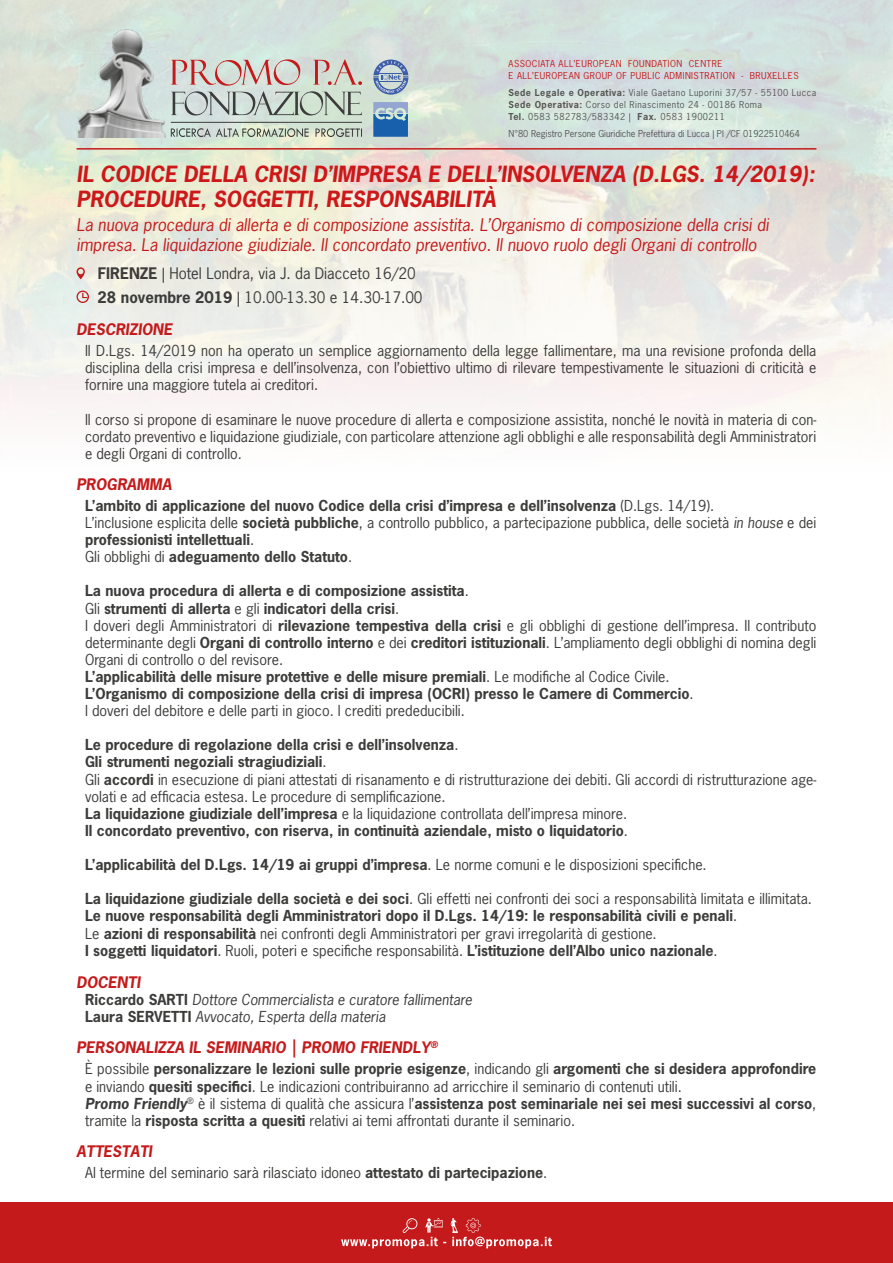
<style>
.page{position:relative;width:893px;height:1263px;background:#fff}
.page>*{position:absolute;margin:0;border:0;box-sizing:border-box;transform-origin:0 0}
.t1{font:italic 700 21px/25.2px "News Gothic Std";color:#cd1719}
.t2{font:italic 16.5px/19.8px "News Gothic Std";color:#c51a1b}
.t3{font:15px/23.7px "News Gothic Std";color:#3c3c3b}
.t4{font:italic 700 15px "News Gothic Std";color:#c51a1b}
.t5{font:14.25px/17.1px "News Gothic Std";color:#3c3c3b;text-align:justify}
.t6{font:700 14.25px/17.1px "News Gothic Std";color:#3c3c3b}
.t7{font:italic 14.25px/17.1px "News Gothic Std";color:#3c3c3b}
.t8{font:9px/12.5px "News Gothic Std";letter-spacing:.05em;color:#575756}
.t9{font:9px/12.5px "News Gothic Std";letter-spacing:.05em;color:#c51a1b}
.t10{font:9px "News Gothic Std";color:#575756}
.s1{font-weight:700}
.s2{font-weight:400}
.s3{font-weight:400;font-style:italic}
.s4{font-weight:700;font-style:normal}
.s5{font-weight:700;font-style:italic}
</style>
<div class="page">
<hr style="left:77px;top:148px;width:739px;height:2px;background:#c51a1b">
<div style="left:0;top:1202px;width:893px;height:61px;background:#c51a1b"></div>
<svg style="left:373px;top:102px;width:35px;height:35px"></svg>
<svg style="left:373px;top:60px;width:35px;height:35px"></svg>
<img style="left:77px;top:29px;width:91px;height:108px">
<svg style="left:171px;top:59px;width:191px;height:56px;background:#c3bfb8"></svg>
<svg style="left:171px;top:128px;width:191px;height:9px;background:#a9b2a7"></svg>
<hr style="left:171px;top:122px;width:191px;height:1px;background:#3c3c3b">
<svg style="left:341px;top:1218px;width:211px;height:30px"></svg>
<svg style="left:77px;top:267px;width:8px;height:12px"></svg>
<svg style="left:77px;top:291px;width:12px;height:12px"></svg>
<p class="t9" style="left:509px;top:57px;width:292px">ASSOCIATA ALL’EUROPEAN FOUNDATION CENTRE<br>E ALL’EUROPEAN GROUP OF PUBLIC ADMINISTRATION - BRUXELLES</p>
<p class="t8" style="left:509px;top:86px;width:309px"><span class="s1">Sede Legale e Operativa:</span> Viale Gaetano Luporini 37/57 - 55100 Lucca<br><span class="s1">Sede Operativa:</span> Corso del Rinascimento 24 - 00186 Roma<br><span class="s1">Tel.</span> 0583 582783/583342 | <span class="s1">Fax.</span> 0583 1900211</p>
<p class="t10" style="left:509px;top:128px;width:293px">N°80 Registro Persone Giuridiche Prefettura di Lucca | PI /CF 01922510464</p>
<h1 class="t1" style="left:77px;top:162px;width:740px">IL CODICE DELLA CRISI D’IMPRESA E DELL’INSOLVENZA (D.LGS. 14/2019):<br>PROCEDURE, SOGGETTI, RESPONSABILITÀ</h1>
<p class="t2" style="left:77px;top:216px;width:694px">La nuova procedura di allerta e di composizione assistita. L’Organismo di composizione della crisi di impresa. La liquidazione giudiziale. Il concordato preventivo. Il nuovo ruolo degli Organi di controllo</p>
<p class="t3" style="left:98px;top:262px;width:326px"><span class="s1">FIRENZE</span> | Hotel Londra, via J. da Diacceto 16/20<br><span class="s1">28 novembre 2019</span> | 10.00-13.30 e 14.30-17.00</p>
<p class="t4" style="left:77px;top:319px;width:97px">DESCRIZIONE</p>
<p class="t5" style="left:85px;top:342px;width:733px">Il D.Lgs. 14/2019 non ha operato un semplice aggiornamento della legge fallimentare, ma una revisione profonda della disciplina della crisi impresa e dell’insolvenza, con l’obiettivo ultimo di rilevare tempestivamente le situazioni di criticità e fornire una maggiore tutela ai creditori.</p>
<p class="t5" style="left:85px;top:411px;width:733px">Il corso si propone di esaminare le nuove procedure di allerta e composizione assistita, nonché le novità in materia di con&shy;cordato preventivo e liquidazione giudiziale, con particolare attenzione agli obblighi e alle responsabilità degli Amministratori e degli Organi di controllo.</p>
<p class="t4" style="left:77px;top:474px;width:96px">PROGRAMMA</p>
<p class="t6" style="left:85px;top:497px;width:733px">L’ambito di applicazione del nuovo Codice della crisi d’impresa e dell’insolvenza <span class="s2">(D.Lgs. 14/19).<br>L’inclusione esplicita delle</span> società pubbliche<span class="s2">, a controllo pubblico, a partecipazione pubblica, delle società</span> <span class="s3">in house</span> <span class="s2">e dei </span>professionisti intellettuali<span class="s2">.<br>Gli obblighi di</span> adeguamento dello Statuto<span class="s2">.</span></p>
<p class="t6" style="left:85px;top:582px;width:733px">La nuova procedura di allerta e di composizione assistita<span class="s2">.<br>Gli</span> strumenti di allerta <span class="s2">e gli</span> indicatori della crisi<span class="s2">.<br>I doveri degli Amministratori di</span> rilevazione tempestiva della crisi <span class="s2">e gli obblighi di gestione dell’impresa. Il contributo determinante degli</span> Organi di controllo interno <span class="s2">e dei</span> creditori istituzionali<span class="s2">. L’ampliamento degli obblighi di nomina degli Organi di controllo o del revisore.<br></span>L’applicabilità delle misure protettive e delle misure premiali<span class="s2">. Le modifiche al Codice Civile.<br></span>L’Organismo di composizione della crisi di impresa (OCRI) presso le Camere di Commercio<span class="s2">.<br>I doveri del debitore e delle parti in gioco. I crediti prededucibili.</span></p>
<p class="t5" style="left:85px;top:736px;width:733px;text-align:left"><span class="s1">Le procedure di regolazione della crisi e dell’insolvenza</span>.<br><span class="s1">Gli strumenti negoziali stragiudiziali</span>.<br>Gli <span class="s1">accordi</span> in esecuzione di piani attestati di risanamento e di ristrutturazione dei debiti. Gli accordi di ristrutturazione age&shy;volati e ad efficacia estesa. Le procedure di semplificazione.<br><span class="s1">La liquidazione giudiziale dell’impresa</span> e la liquidazione controllata dell’impresa minore.<br><span class="s1">Il concordato preventivo, con riserva, in continuità aziendale, misto o liquidatorio</span>.</p>
<p class="t6" style="left:85px;top:856px;width:623px">L’applicabilità del D.Lgs. 14/19 ai gruppi d’impresa<span class="s2">. Le norme comuni e le disposizioni specifiche.</span></p>
<p class="t6" style="left:85px;top:890px;width:728px">La liquidazione giudiziale della società e dei soci<span class="s2">. Gli effetti nei confronti dei soci a responsabilità limitata e illimitata.<br></span>Le nuove responsabilità degli Amministratori dopo il D.Lgs. 14/19: le responsabilità civili e penali<span class="s2">.<br>Le</span> azioni di responsabilità <span class="s2">nei confronti degli Amministratori per gravi irregolarità di gestione.<br></span>I soggetti liquidatori<span class="s2">. Ruoli, poteri e specifiche responsabilità.</span> L’istituzione dell’Albo unico nazionale<span class="s2">.</span></p>
<p class="t4" style="left:77px;top:972px;width:65px">DOCENTI</p>
<p class="t7" style="left:85px;top:991px;width:388px"><span class="s4">Riccardo SARTI</span> Dottore Commercialista e curatore fallimentare<br><span class="s4">Laura SERVETTI</span> Avvocato, Esperta della materia</p>
<p class="t4" style="left:77px;top:1037px;width:363px">PERSONALIZZA IL SEMINARIO | PROMO FRIENDLY<sup>®</sup></p>
<p class="t5" style="left:85px;top:1060px;width:733px;text-align:left">È possibile <span class="s1">personalizzare le lezioni sulle proprie esigenze</span>, indicando gli <span class="s1">argomenti che si desidera approfondire </span>e inviando <span class="s1">quesiti specifici</span>. Le indicazioni contribuiranno ad arricchire il seminario di contenuti utili.<br><span class="s5">Promo Friendly</span><sup>®</sup> è il sistema di qualità che assicura l’<span class="s1">assistenza post seminariale nei sei mesi successivi al corso</span>, tramite la <span class="s1">risposta scritta a quesiti</span> relativi ai temi affrontati durante il seminario.</p>
<p class="t4" style="left:77px;top:1141px;width:77px">ATTESTATI</p>
<p class="t5" style="left:85px;top:1164px;width:464px">Al termine del seminario sarà rilasciato idoneo <span class="s1">attestato di partecipazione</span>.</p>
</div>
